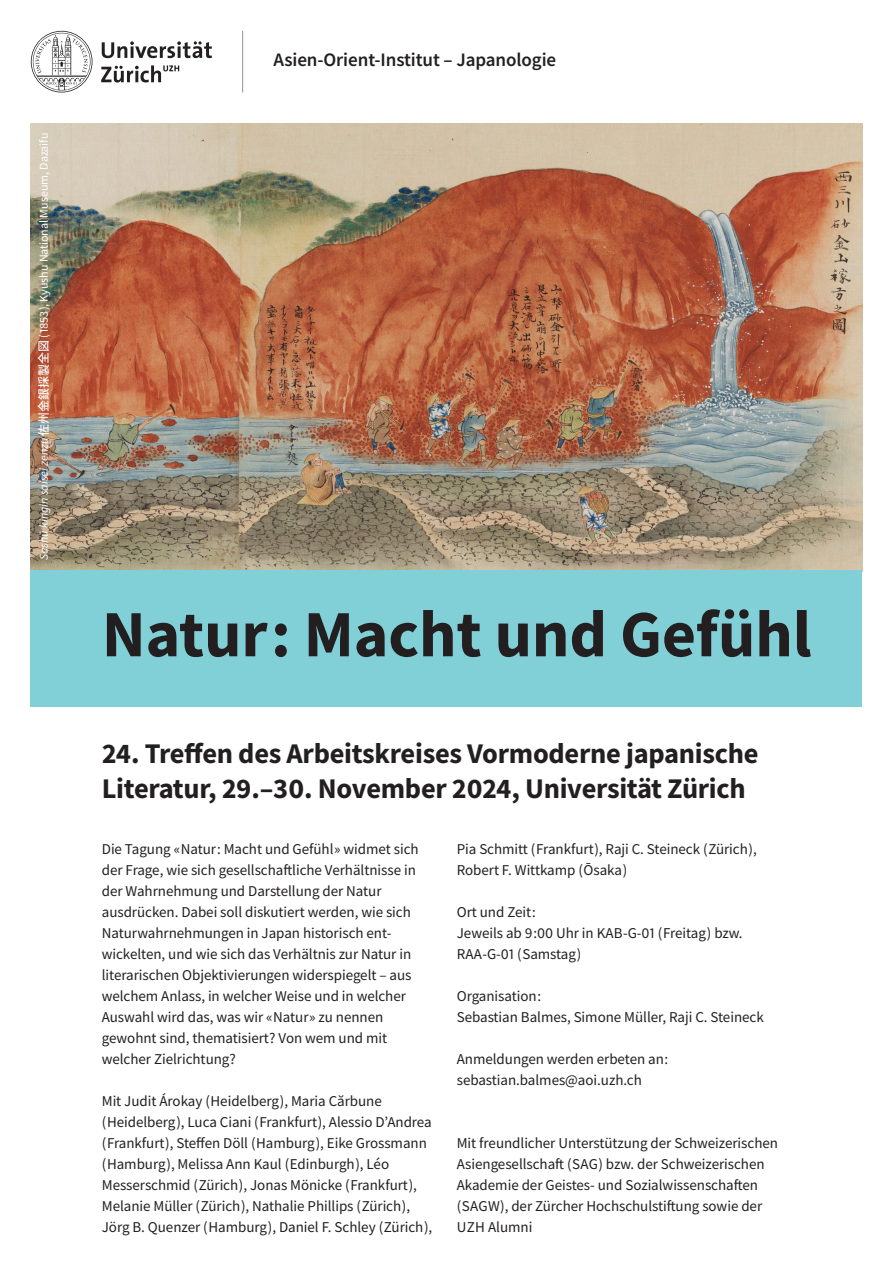
<style>
.page{position:relative;width:893px;height:1263px;background:#fff}
.page>*{position:absolute;margin:0;border:0;box-sizing:border-box;transform-origin:0 0}
._11__Grundschrift{font:700 66px "Source Sans Pro";letter-spacing:-.005em;color:#231f20}
._31__Titel{font:700 28.5px/34.5px "Source Sans Pro";letter-spacing:-.01em;color:#231f20}
.t1{font:600 19.05px "Source Sans Pro";letter-spacing:-.005em;color:#231f20}
._11__Grundschrift-2{font:15px/21px "Source Sans Pro";letter-spacing:-.005em;color:#231f20}
._11__Grundschrift-3{font:12px "Source Sans Pro";letter-spacing:-.005em;color:#fff}
.s1{font-family:"Source Sans Variable";font-style:italic}
.s2{font-family:"Osaka"}
</style>
<div class="page">
<img style="left:31px;top:123px;width:831px;height:448px">
<div style="left:31px;top:571px;width:831px;height:136px;background:#82d0d7"></div>
<hr style="left:242px;top:31px;width:1px;height:61px;background:#939598">
<svg style="left:31px;top:31px;width:181px;height:61px"></svg>
<p class="_11__Grundschrift-3" style="left:36px;top:560px;width:429px;rotate:-90deg"><span class="s1">Sashū kingin saisei zenzu</span> <span class="s2">佐州金銀採製全図</span> (1853), Kyushu National Museum, Dazaifu</p>
<p class="t1" style="left:273px;top:48px;width:284px">Asien-Orient-Institut – Japanologie</p>
<p class="_11__Grundschrift" style="left:102px;top:590px;width:711px">Natur: Macht und Gefühl</p>
<p class="_31__Titel" style="left:102px;top:736px;width:658px">24. Treffen des Arbeitskreises Vormoderne japanische<br>Literatur, 29.–30. November 2024, Universität Zürich</p>
<p class="_11__Grundschrift-2" style="left:102px;top:838px;width:318px">Die Tagung «Natur: Macht und Gefühl» widmet sich der Frage, wie sich gesellschaftliche Verhältnisse in der Wahrnehmung und Darstellung der Natur ausdrücken. Dabei soll diskutiert werden, wie sich Naturwahrnehmungen in Japan historisch ent&shy;wickelten, und wie sich das Verhältnis zur Natur in literarischen Objektivierungen widerspiegelt – aus welchem Anlass, in welcher Weise und in welcher Auswahl wird das, was wir «Natur» zu nennen gewohnt sind, thematisiert? Von wem und mit welcher Zielrichtung?</p>
<p class="_11__Grundschrift-2" style="left:102px;top:1090px;width:332px">Mit Judit Árokay (Heidelberg), Maria Cărbune (Heidelberg), Luca Ciani (Frankfurt), Alessio D’Andrea (Frankfurt), Steffen Döll (Hamburg), Eike Grossmann (Hamburg), Melissa Ann Kaul (Edinburgh), Léo Messerschmid (Zürich), Jonas Mönicke (Frankfurt), Melanie Müller (Zürich), Nathalie Phillips (Zürich), Jörg B. Quenzer (Hamburg), Daniel F. Schley (Zürich),</p>
<p class="_11__Grundschrift-2" style="left:457px;top:838px;width:302px">Pia Schmitt (Frankfurt), Raji C. Steineck (Zürich),<br>Robert F. Wittkamp (Ōsaka)</p>
<p class="_11__Grundschrift-2" style="left:457px;top:901px;width:81px">Ort und Zeit:</p>
<p class="_11__Grundschrift-2" style="left:457px;top:922px;width:287px">Jeweils ab 9:00 Uhr in KAB-G-01 (Freitag) bzw.<br>RAA-G-01 (Samstag)</p>
<p class="_11__Grundschrift-2" style="left:457px;top:985px;width:86px">Organisation:</p>
<p class="_11__Grundschrift-2" style="left:457px;top:1006px;width:308px">Sebastian Balmes, Simone Müller, Raji C. Steineck</p>
<p class="_11__Grundschrift-2" style="left:457px;top:1048px;width:213px">Anmeldungen werden erbeten an:</p>
<p class="_11__Grundschrift-2" style="left:457px;top:1069px;width:187px">sebastian.balmes@aoi.uzh.ch</p>
<p class="_11__Grundschrift-2" style="left:457px;top:1132px;width:323px">Mit freundlicher Unterstützung der Schweizerischen Asiengesellschaft (SAG) bzw. der Schweizerischen Akademie der Geistes- und Sozialwissenschaften (SAGW), der Zürcher Hochschulstiftung sowie der UZH Alumni</p>
</div>
